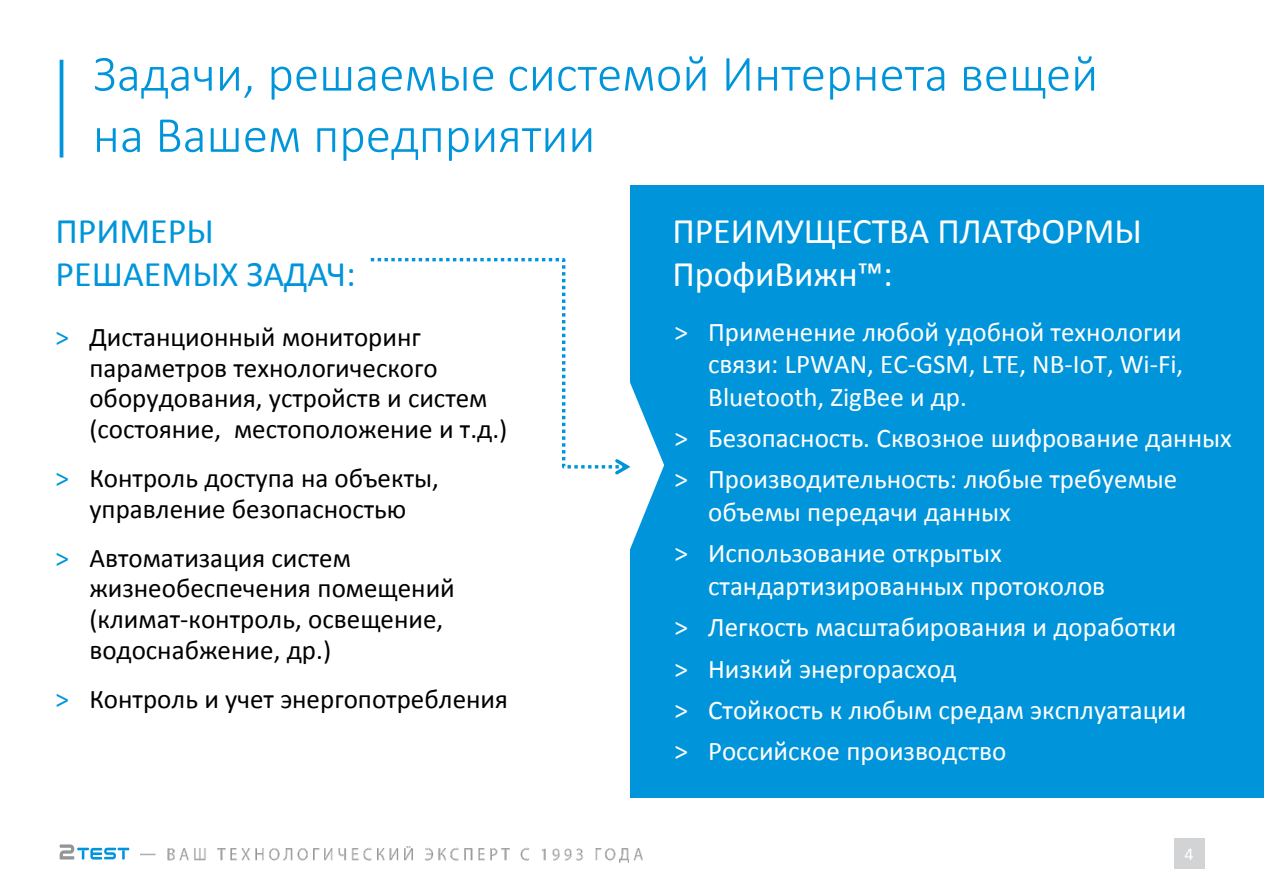
<style>
.page{position:relative;width:1264px;height:894px;background:#fff}
.page>*{position:absolute;margin:0;border:0;box-sizing:border-box;transform-origin:0 0}
.t1{font:300 51px/61.2px "Calibri";color:#0095da}
.t2{font:36px/43.2px "Calibri";color:#fff}
.t3{font:36px/43.2px "Calibri";color:#0095da}
.t4{font:27px/32.4px "Calibri";color:#fff}
.t5{font:27px/30.8px "Calibri";color:#000}
.t6{font:18px "Calibri";color:#fff}
.s1{color:#0095da}
</style>
<div class="page">
<div style="left:1173px;top:838px;width:31px;height:30px;background:#d1d3d4"></div>
<img style="left:141px;top:846px;width:501px;height:16px">
<svg style="left:60px;top:844px;width:69px;height:15px"></svg>
<hr style="left:60px;top:60px;width:3px;height:97px;background:#0095da">
<div style="left:630px;top:186px;width:633px;height:612px;background:#0095da"></div>
<svg style="left:370px;top:257px;width:226px;height:212px"></svg>
<svg style="left:596px;top:382px;width:68px;height:167px"></svg>
<p class="t1" style="left:93px;top:43px;width:1006px">Задачи, решаемые системой Интернета вещей на Вашем предприятии</p>
<p class="t3" style="left:55px;top:209px;width:301px">ПРИМЕРЫ<br>РЕШАЕМЫХ ЗАДАЧ:</p>
<p class="t5" style="left:89px;top:321px;width:419px;text-indent:-34px"><span class="s1">&gt;</span> Дистанционный мониторинг параметров технологического оборудования, устройств и систем (состояние, местоположение и т.д.)</p>
<p class="t5" style="left:56px;top:462px;width:385px;text-align:center"><span class="s1">&gt;</span> Контроль доступа на объекты, управление безопасностью</p>
<p class="t5" style="left:89px;top:542px;width:367px;text-indent:-34px"><span class="s1">&gt;</span> Автоматизация систем жизнеобеспечения помещений (климат-контроль, освещение, водоснабжение, др.)</p>
<p class="t5" style="left:56px;top:683px;width:454px"><span class="s1">&gt;</span> Контроль и учет энергопотребления</p>
<p class="t2" style="left:672px;top:209px;width:471px">ПРЕИМУЩЕСТВА ПЛАТФОРМЫ<br>ПрофиВижн™:</p>
<p class="t4" style="left:708px;top:315px;width:476px;text-align:justify;text-indent:-34px">&gt; Применение любой удобной технологии связи: LPWAN, EC-GSM, LTE, NB-IoT, Wi-Fi, Bluetooth, ZigBee и др.</p>
<p class="t4" style="left:674px;top:422px;width:559px">&gt; Безопасность. Сквозное шифрование данных</p>
<p class="t4" style="left:708px;top:463px;width:470px;text-indent:-34px">&gt; Производительность: любые требуемые объемы передачи данных</p>
<p class="t4" style="left:708px;top:537px;width:398px;text-indent:-34px">&gt; Использование открытых стандартизированных протоколов</p>
<p class="t4" style="left:674px;top:611px;width:503px">&gt; Легкость масштабирования и доработки</p>
<p class="t4" style="left:674px;top:652px;width:283px">&gt; Низкий энергорасход</p>
<p class="t4" style="left:674px;top:693px;width:513px">&gt; Стойкость к любым средам эксплуатации</p>
<p class="t4" style="left:674px;top:735px;width:333px">&gt; Российское производство</p>
<p class="t6" style="left:1184px;top:842px;width:11px">4</p>
</div>
